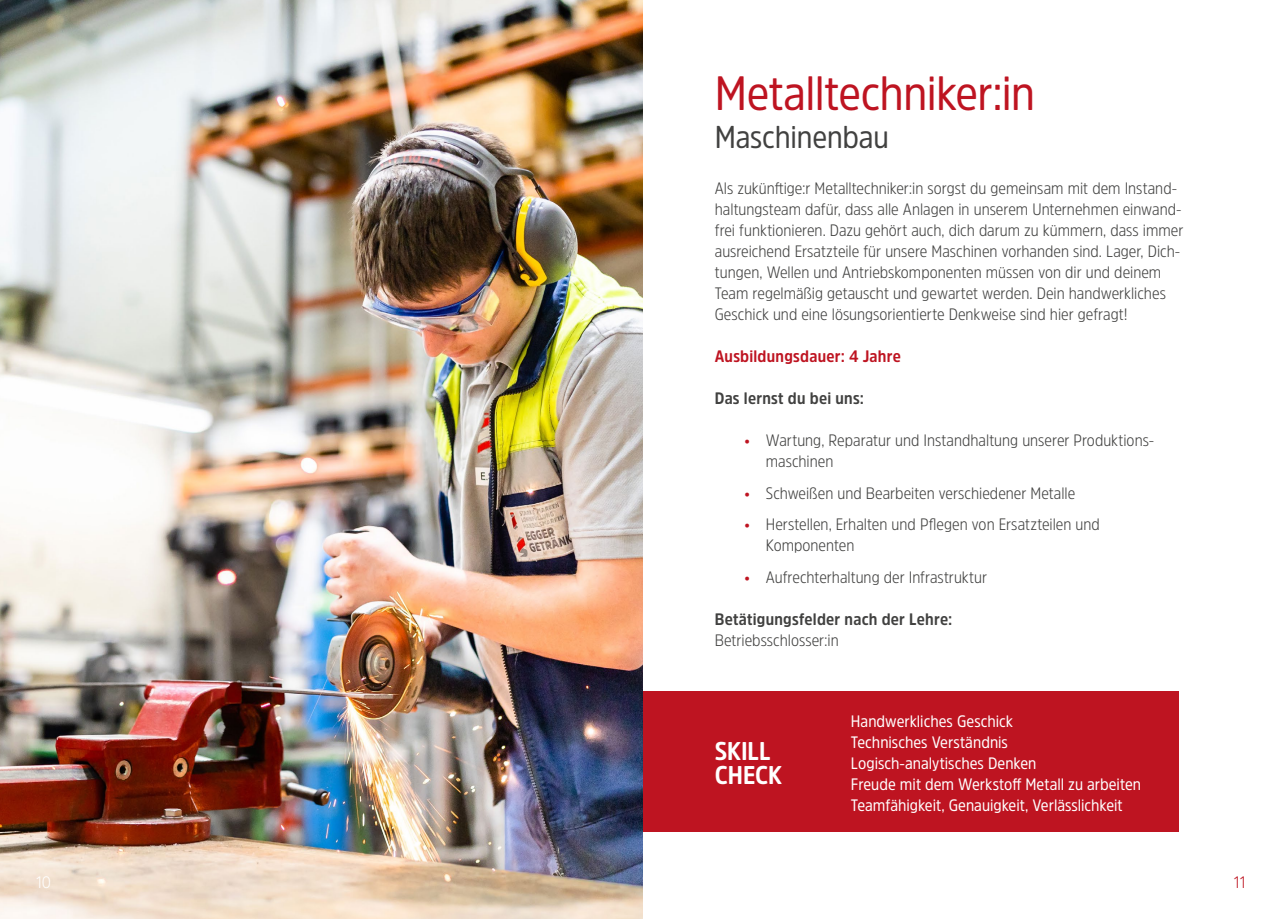
<style>
.page{position:relative;width:1285px;height:919px;background:#fff}
.page>*{position:absolute;margin:0;border:0;box-sizing:border-box;transform-origin:0 0}
.t1{font:48px "Amsi Pro Narw";letter-spacing:-.01em;color:#be1421}
.t2{font:31.5px "Amsi Pro Narw";letter-spacing:-.005em;color:#414140}
.t3{font:700 25.5px/24px "Amsi Pro Narw";letter-spacing:-.005em;color:#fff}
.t4{font:300 16.5px/21px "Amsi Pro Narw";color:#414140}
.t5{font:16.5px/21px "Amsi Pro Narw";color:#fff}
.t6{font:700 16.5px "Amsi Pro Narw";letter-spacing:.015em;color:#414140}
.t7{font:700 16.5px "Amsi Pro Narw";letter-spacing:.015em;color:#be1421}
.t8{font:300 16.5px "Amsi Pro Narw";color:#be1421}
.t9{font:300 16.5px "Amsi Pro Narw";color:#fff}
.s1{color:#be1421}
</style>
<div class="page">
<div style="left:574px;top:691px;width:604px;height:140px;background:#be1421"></div>
<img style="left:0;top:0;width:642px;height:918px">
<p class="t9" style="left:36px;top:870px;width:16px">10</p>
<h1 class="t1" style="left:714px;top:60px;width:322px">Metalltechniker:in</h1>
<h2 class="t2" style="left:714px;top:115px;width:176px">Maschinenbau</h2>
<p class="t4" style="left:714px;top:177px;width:470px">Als zukünftige:r Metalltechniker:in sorgst du gemeinsam mit dem Instand&shy;haltungsteam dafür, dass alle Anlagen in unserem Unternehmen einwand&shy;frei funktionieren. Dazu gehört auch, dich darum zu kümmern, dass immer ausreichend Ersatzteile für unsere Maschinen vorhanden sind. Lager, Dich&shy;tungen, Wellen und Antriebskomponenten müssen von dir und deinem Team regelmäßig getauscht und gewartet werden. Dein handwerkliches Geschick und eine lösungsorientierte Denkweise sind hier gefragt!</p>
<p class="t7" style="left:714px;top:345px;width:187px">Ausbildungsdauer: 4 Jahre</p>
<p class="t6" style="left:714px;top:387px;width:151px">Das lernst du bei uns:</p>
<p class="t4" style="left:765px;top:429px;width:388px;text-indent:-21px"><span class="s1">•</span> Wartung, Reparatur und Instandhaltung unserer Produktions&shy;maschinen</p>
<p class="t4" style="left:744px;top:482px;width:332px"><span class="s1">•</span> Schweißen und Bearbeiten verschiedener Metalle</p>
<p class="t4" style="left:765px;top:513px;width:335px;text-indent:-21px"><span class="s1">•</span> Herstellen, Erhalten und Pflegen von Ersatzteilen und<br>Komponenten</p>
<p class="t4" style="left:744px;top:566px;width:244px"><span class="s1">•</span> Aufrechterhaltung der Infrastruktur</p>
<p class="t6" style="left:714px;top:607px;width:239px">Betätigungsfelder nach der Lehre:</p>
<p class="t4" style="left:714px;top:629px;width:125px">Betriebsschlosser:in</p>
<h3 class="t3" style="left:714px;top:738px;width:69px">SKILL<br>CHECK</h3>
<p class="t5" style="left:850px;top:709px;width:291px">Handwerkliches Geschick<br>Technisches Verständnis Logisch-analytisches Denken<br>Freude mit dem Werkstoff Metall zu arbeiten Teamfähigkeit, Genauigkeit, Verlässlichkeit</p>
<p class="t8" style="left:1233px;top:870px;width:13px">11</p>
</div>
